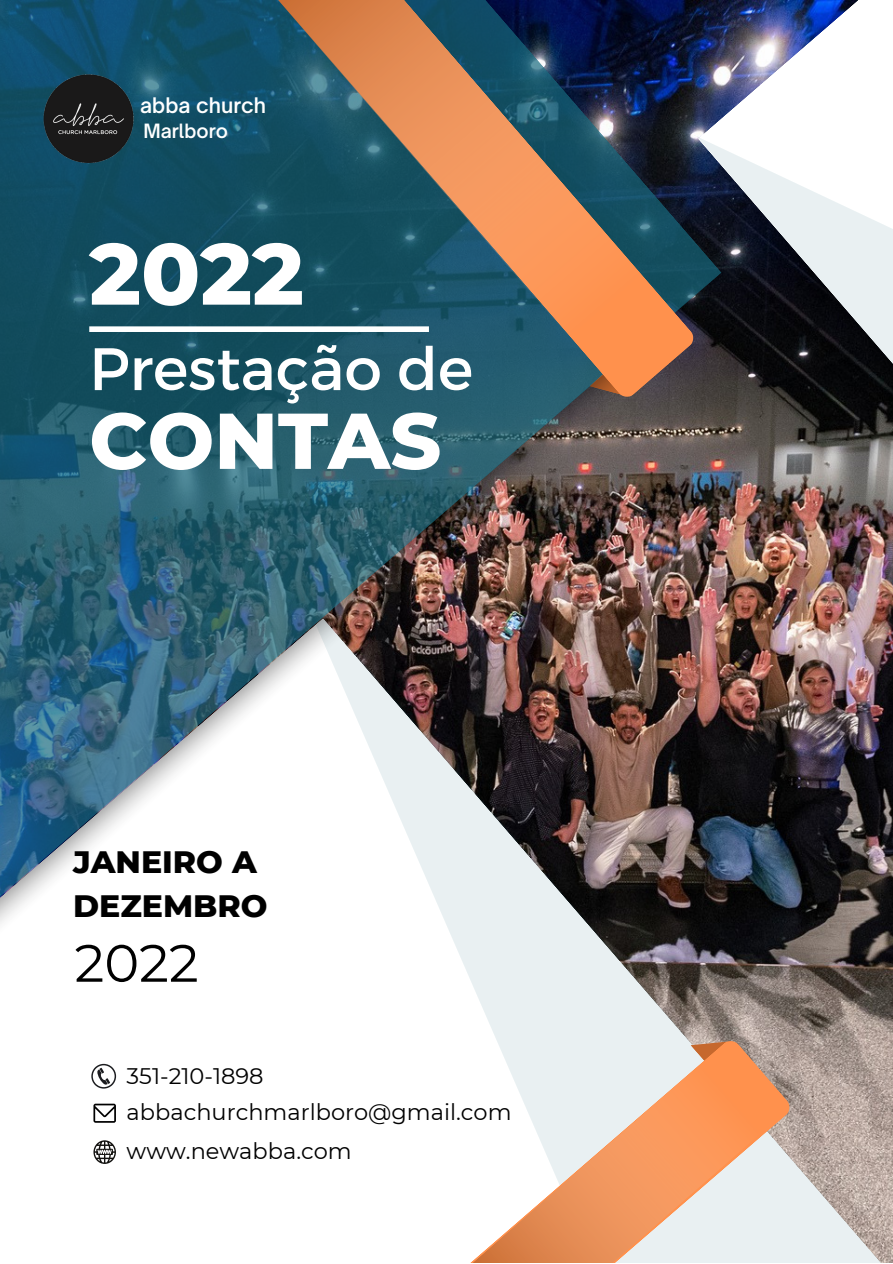
<style>
.page{position:relative;width:893px;height:1264px;background:#fff}
.page>*{position:absolute;margin:0;border:0;box-sizing:border-box;transform-origin:0 0}
.t1{font:800 86.4px "Montserrat";color:#fff}
.t2{font:800 78.9px "Montserrat";color:#fff}
.t3{font:59.7px "Montserrat";color:#fff}
.t4{font:52.5px "Montserrat";color:#000}
.t5{font:800 31.5px/43.8px "Montserrat";color:#000}
.t6{font:22.5px "Montserrat";color:#000}
.t7{font:600 20.55px "Open Sauce One";color:#fff}
.t8{font:600 18.9px "Open Sauce One";color:#fff}
</style>
<div class="page">
<svg style="left:474px;top:989px;width:223px;height:50px;background:#dbdfdf"></svg>
<img style="left:0;top:270px;width:697px;height:719px">
<img style="left:680px;top:139px;width:16px;height:352px">
<svg style="left:33px;top:0;width:661px;height:398px;background:#1f4d5e"></svg>
<div style="left:496px;top:1039px;width:201px;height:24px;background:#e9f0f2"></div>
<img style="left:697px;top:0;width:195px;height:1262px">
<img style="left:696px;top:136px;width:196px;height:415px">
<div style="left:89px;top:326px;width:340px;height:6px;background:#fff"></div>
<svg style="left:91px;top:1063px;width:25px;height:25px"></svg>
<svg style="left:93px;top:1103px;width:23px;height:19px"></svg>
<svg style="left:93px;top:1140px;width:23px;height:23px"></svg>
<svg style="left:265px;top:0;width:377px;height:338px;background:#5e625e"></svg>
<svg style="left:471px;top:1063px;width:290px;height:199px"></svg>
<img style="left:41px;top:73px;width:96px;height:92px">
<p class="t7" style="left:140px;top:93px;width:127px">abba church</p>
<p class="t8" style="left:143px;top:119px;width:86px">Marlboro</p>
<p class="t1" style="left:89px;top:221px;width:216px">2022</p>
<p class="t3" style="left:89px;top:330px;width:385px">Prestação de</p>
<p class="t2" style="left:89px;top:392px;width:353px">CONTAS</p>
<p class="t5" style="left:73px;top:840px;width:196px">JANEIRO A<br>DEZEMBRO</p>
<p class="t4" style="left:75px;top:930px;width:126px">2022</p>
<p class="t6" style="left:127px;top:1062px;width:138px">351-210-1898</p>
<p class="t6" style="left:127px;top:1098px;width:386px">abbachurchmarlboro@gmail.com</p>
<p class="t6" style="left:127px;top:1136px;width:226px">www.newabba.com</p>
</div>
